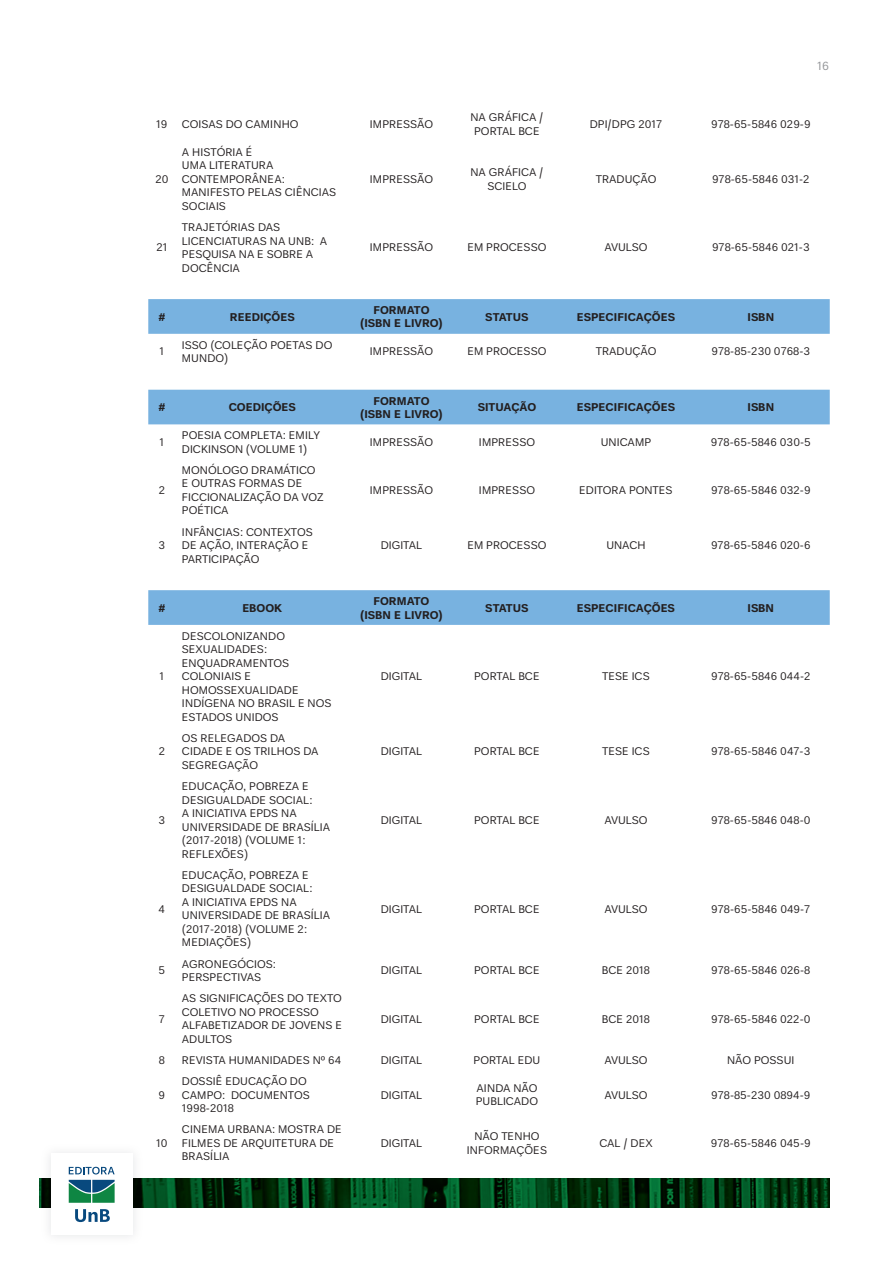
<style>
.page{position:relative;width:893px;height:1263px;background:#fff}
.page>*{position:absolute;margin:0;border:0;box-sizing:border-box;transform-origin:0 0}
.t1{font:12px "Un B Pro";color:#939598}
.t2{font:11.25px/13.5px "Un B Pro";color:#231f20}
.t3{font:700 11.25px/13.5px "Un B Pro";color:#231f20;text-align:center}
</style>
<div class="page">
<img style="left:39px;top:1178px;width:790px;height:30px">
<img style="left:41px;top:1152px;width:102px;height:85px">
<img style="left:41px;top:1178px;width:102px;height:1px">
<div style="left:51px;top:1154px;width:82px;height:81px;background:#fff"></div>
<svg style="left:69px;top:1167px;width:46px;height:7px"></svg>
<svg style="left:75px;top:1209px;width:35px;height:13px"></svg>
<svg style="left:69px;top:1180px;width:46px;height:23px"></svg>
<svg style="left:148px;top:299px;width:682px;height:326px"></svg>
<p class="t1" style="left:817px;top:58px;width:14px">16</p>
<p class="t2" style="left:156px;top:117px;width:13px">19</p>
<p class="t2" style="left:182px;top:117px;width:118px">COISAS DO CAMINHO</p>
<p class="t2" style="left:370px;top:117px;width:65px">IMPRESSÃO</p>
<p class="t2" style="left:470px;top:110px;width:75px;text-align:center">NA GRÁFICA /<br>PORTAL BCE</p>
<p class="t2" style="left:590px;top:117px;width:74px">DPI/DPG 2017</p>
<p class="t2" style="left:711px;top:117px;width:101px">978-65-5846 029-9</p>
<p class="t2" style="left:155px;top:172px;width:15px">20</p>
<p class="t2" style="left:156px;top:241px;width:13px">21</p>
<p class="t2" style="left:182px;top:145px;width:156px">A HISTÓRIA É<br>UMA LITERATURA<br>CONTEMPORÂNEA:<br>MANIFESTO PELAS CIÊNCIAS<br>SOCIAIS</p>
<p class="t2" style="left:182px;top:220px;width:147px">TRAJETÓRIAS DAS<br>LICENCIATURAS NA UNB: A<br>PESQUISA NA E SOBRE A<br>DOCÊNCIA</p>
<p class="t2" style="left:370px;top:172px;width:65px">IMPRESSÃO</p>
<p class="t2" style="left:470px;top:165px;width:75px;text-align:center">NA GRÁFICA /<br>SCIELO</p>
<p class="t2" style="left:596px;top:172px;width:62px">TRADUÇÃO</p>
<p class="t2" style="left:712px;top:172px;width:99px">978-65-5846 031-2</p>
<p class="t2" style="left:370px;top:241px;width:65px">IMPRESSÃO</p>
<p class="t2" style="left:467px;top:241px;width:80px">EM PROCESSO</p>
<p class="t2" style="left:604px;top:241px;width:45px">AVULSO</p>
<p class="t2" style="left:712px;top:241px;width:99px">978-65-5846 021-3</p>
<p class="t3" style="left:159px;top:310px;width:8px">#</p>
<p class="t3" style="left:230px;top:310px;width:67px">REEDIÇÕES</p>
<p class="t3" style="left:360px;top:303px;width:84px">FORMATO (ISBN E LIVRO)</p>
<p class="t3" style="left:485px;top:310px;width:45px">STATUS</p>
<p class="t3" style="left:577px;top:310px;width:100px">ESPECIFICAÇÕES</p>
<p class="t3" style="left:747px;top:310px;width:28px">ISBN</p>
<p class="t2" style="left:160px;top:345px;width:6px">1</p>
<p class="t2" style="left:182px;top:338px;width:152px">ISSO (COLEÇÃO POETAS DO<br>MUNDO)</p>
<p class="t2" style="left:370px;top:345px;width:65px">IMPRESSÃO</p>
<p class="t2" style="left:467px;top:345px;width:80px">EM PROCESSO</p>
<p class="t2" style="left:596px;top:345px;width:62px">TRADUÇÃO</p>
<p class="t2" style="left:711px;top:345px;width:100px">978-85-230 0768-3</p>
<p class="t3" style="left:159px;top:401px;width:8px">#</p>
<p class="t3" style="left:229px;top:401px;width:69px">COEDIÇÕES</p>
<p class="t3" style="left:360px;top:394px;width:84px">FORMATO (ISBN E LIVRO)</p>
<p class="t3" style="left:478px;top:401px;width:60px">SITUAÇÃO</p>
<p class="t3" style="left:577px;top:401px;width:100px">ESPECIFICAÇÕES</p>
<p class="t3" style="left:748px;top:401px;width:28px">ISBN</p>
<p class="t2" style="left:160px;top:435px;width:6px">1</p>
<p class="t2" style="left:182px;top:429px;width:140px">POESIA COMPLETA: EMILY<br>DICKINSON (VOLUME 1)</p>
<p class="t2" style="left:370px;top:435px;width:65px">IMPRESSÃO</p>
<p class="t2" style="left:479px;top:435px;width:58px">IMPRESSO</p>
<p class="t2" style="left:601px;top:435px;width:52px">UNICAMP</p>
<p class="t2" style="left:711px;top:435px;width:101px">978-65-5846 030-5</p>
<p class="t2" style="left:159px;top:483px;width:8px">2</p>
<p class="t2" style="left:182px;top:463px;width:143px">MONÓLOGO DRAMÁTICO<br>E OUTRAS FORMAS DE<br>FICCIONALIZAÇÃO DA VOZ<br>POÉTICA</p>
<p class="t2" style="left:370px;top:483px;width:65px">IMPRESSÃO</p>
<p class="t2" style="left:479px;top:483px;width:58px">IMPRESSO</p>
<p class="t2" style="left:579px;top:483px;width:95px">EDITORA PONTES</p>
<p class="t2" style="left:711px;top:483px;width:101px">978-65-5846 032-9</p>
<p class="t2" style="left:159px;top:538px;width:8px">3</p>
<p class="t2" style="left:182px;top:525px;width:132px">INFÂNCIAS: CONTEXTOS<br>DE AÇÃO, INTERAÇÃO E<br>PARTICIPAÇÃO</p>
<p class="t2" style="left:381px;top:538px;width:43px">DIGITAL</p>
<p class="t2" style="left:467px;top:538px;width:80px">EM PROCESSO</p>
<p class="t2" style="left:606px;top:538px;width:41px">UNACH</p>
<p class="t2" style="left:711px;top:538px;width:101px">978-65-5846 020-6</p>
<p class="t3" style="left:159px;top:601px;width:8px">#</p>
<p class="t3" style="left:242px;top:601px;width:41px">EBOOK</p>
<p class="t3" style="left:360px;top:594px;width:84px">FORMATO (ISBN E LIVRO)</p>
<p class="t3" style="left:485px;top:601px;width:45px">STATUS</p>
<p class="t3" style="left:577px;top:601px;width:100px">ESPECIFICAÇÕES</p>
<p class="t3" style="left:747px;top:601px;width:28px">ISBN</p>
<p class="t2" style="left:160px;top:670px;width:6px">1</p>
<p class="t2" style="left:182px;top:629px;width:151px">DESCOLONIZANDO<br>SEXUALIDADES:<br>ENQUADRAMENTOS<br>COLONIAIS E<br>HOMOSSEXUALIDADE<br>INDÍGENA NO BRASIL E NOS<br>ESTADOS UNIDOS</p>
<p class="t2" style="left:381px;top:670px;width:43px">DIGITAL</p>
<p class="t2" style="left:474px;top:670px;width:67px">PORTAL BCE</p>
<p class="t2" style="left:602px;top:670px;width:49px">TESE ICS</p>
<p class="t2" style="left:711px;top:670px;width:101px">978-65-5846 044-2</p>
<p class="t2" style="left:159px;top:745px;width:8px">2</p>
<p class="t2" style="left:182px;top:731px;width:138px">OS RELEGADOS DA<br>CIDADE E OS TRILHOS DA<br>SEGREGAÇÃO</p>
<p class="t2" style="left:381px;top:745px;width:43px">DIGITAL</p>
<p class="t2" style="left:474px;top:745px;width:67px">PORTAL BCE</p>
<p class="t2" style="left:602px;top:745px;width:49px">TESE ICS</p>
<p class="t2" style="left:711px;top:745px;width:101px">978-65-5846 047-3</p>
<p class="t2" style="left:159px;top:813px;width:8px">3</p>
<p class="t2" style="left:182px;top:779px;width:150px">EDUCAÇÃO, POBREZA E<br>DESIGUALDADE SOCIAL:<br>A INICIATIVA EPDS NA<br>UNIVERSIDADE DE BRASÍLIA (2017-2018) (VOLUME 1:<br>REFLEXÕES)</p>
<p class="t2" style="left:381px;top:813px;width:43px">DIGITAL</p>
<p class="t2" style="left:474px;top:813px;width:67px">PORTAL BCE</p>
<p class="t2" style="left:604px;top:813px;width:45px">AVULSO</p>
<p class="t2" style="left:711px;top:813px;width:101px">978-65-5846 048-0</p>
<p class="t2" style="left:159px;top:902px;width:8px">4</p>
<p class="t2" style="left:182px;top:868px;width:150px">EDUCAÇÃO, POBREZA E<br>DESIGUALDADE SOCIAL:<br>A INICIATIVA EPDS NA<br>UNIVERSIDADE DE BRASÍLIA (2017-2018) (VOLUME 2:<br>MEDIAÇÕES)</p>
<p class="t2" style="left:381px;top:902px;width:43px">DIGITAL</p>
<p class="t2" style="left:474px;top:902px;width:67px">PORTAL BCE</p>
<p class="t2" style="left:604px;top:902px;width:45px">AVULSO</p>
<p class="t2" style="left:711px;top:902px;width:101px">978-65-5846 049-7</p>
<p class="t2" style="left:159px;top:964px;width:8px">5</p>
<p class="t2" style="left:182px;top:957px;width:96px">AGRONEGÓCIOS:<br>PERSPECTIVAS</p>
<p class="t2" style="left:381px;top:964px;width:43px">DIGITAL</p>
<p class="t2" style="left:474px;top:964px;width:67px">PORTAL BCE</p>
<p class="t2" style="left:602px;top:964px;width:50px">BCE 2018</p>
<p class="t2" style="left:711px;top:964px;width:100px">978-65-5846 026-8</p>
<p class="t2" style="left:159px;top:1012px;width:8px">7</p>
<p class="t2" style="left:182px;top:991px;width:162px">AS SIGNIFICAÇÕES DO TEXTO<br>COLETIVO NO PROCESSO<br>ALFABETIZADOR DE JOVENS E<br>ADULTOS</p>
<p class="t2" style="left:381px;top:1012px;width:43px">DIGITAL</p>
<p class="t2" style="left:474px;top:1012px;width:67px">PORTAL BCE</p>
<p class="t2" style="left:602px;top:1012px;width:50px">BCE 2018</p>
<p class="t2" style="left:711px;top:1012px;width:101px">978-65-5846 022-0</p>
<p class="t2" style="left:159px;top:1053px;width:8px">8</p>
<p class="t2" style="left:182px;top:1053px;width:161px">REVISTA HUMANIDADES Nº 64</p>
<p class="t2" style="left:381px;top:1053px;width:43px">DIGITAL</p>
<p class="t2" style="left:474px;top:1053px;width:68px">PORTAL EDU</p>
<p class="t2" style="left:604px;top:1053px;width:45px">AVULSO</p>
<p class="t2" style="left:727px;top:1053px;width:69px">NÃO POSSUI</p>
<p class="t2" style="left:159px;top:1088px;width:8px">9</p>
<p class="t2" style="left:182px;top:1074px;width:129px">DOSSIÊ EDUCAÇÃO DO<br>CAMPO: DOCUMENTOS<br>1998-2018</p>
<p class="t2" style="left:381px;top:1088px;width:43px">DIGITAL</p>
<p class="t2" style="left:476px;top:1081px;width:64px">AINDA NÃO<br>PUBLICADO</p>
<p class="t2" style="left:604px;top:1088px;width:45px">AVULSO</p>
<p class="t2" style="left:711px;top:1088px;width:101px">978-85-230 0894-9</p>
<p class="t2" style="left:156px;top:1136px;width:13px">10</p>
<p class="t2" style="left:182px;top:1123px;width:161px">CINEMA URBANA: MOSTRA DE<br>FILMES DE ARQUITETURA DE<br>BRASÍLIA</p>
<p class="t2" style="left:381px;top:1136px;width:43px">DIGITAL</p>
<p class="t2" style="left:467px;top:1129px;width:82px;text-align:center">NÃO TENHO<br>INFORMAÇÕES</p>
<p class="t2" style="left:599px;top:1136px;width:55px">CAL / DEX</p>
<p class="t2" style="left:711px;top:1136px;width:101px">978-65-5846 045-9</p>
</div>
